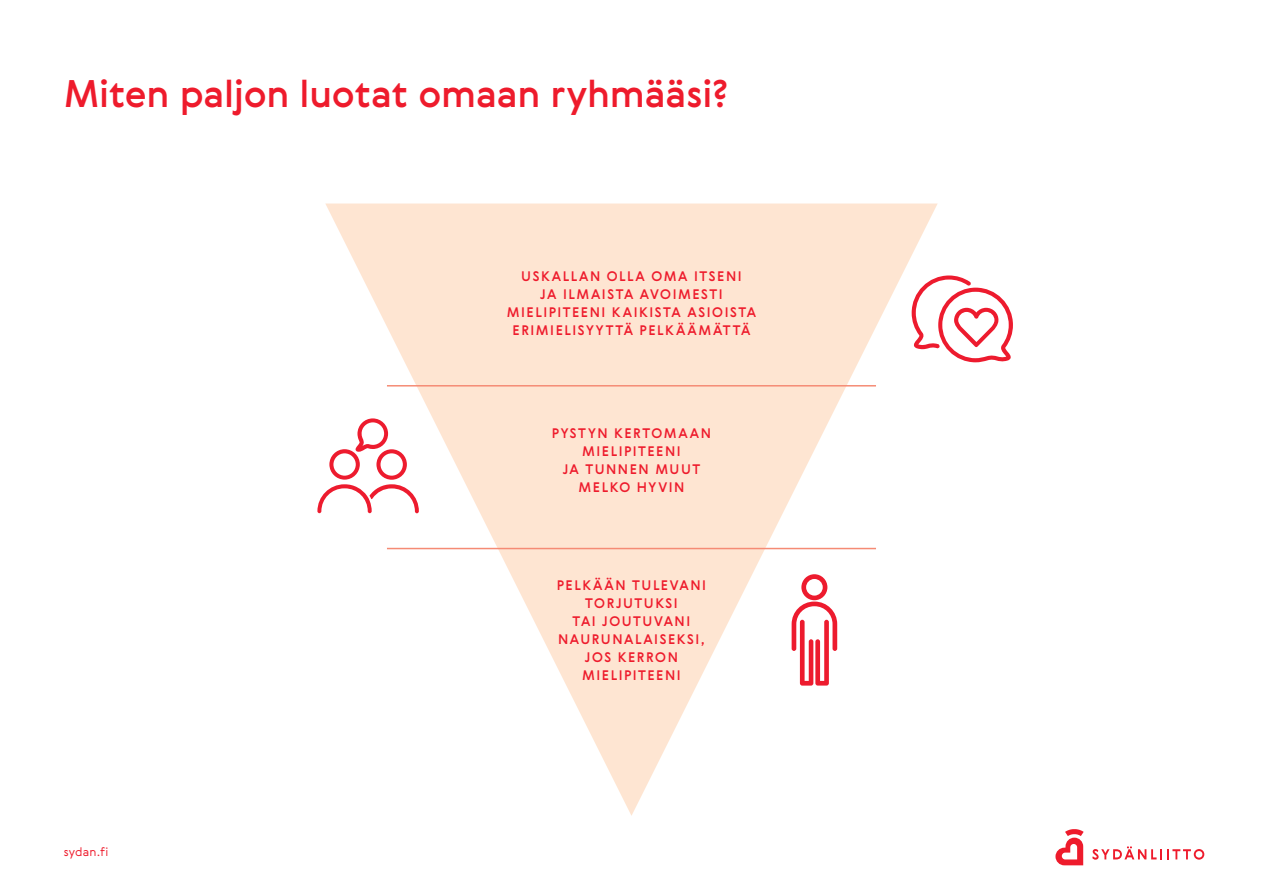
<style>
.page{position:relative;width:1263px;height:893px;background:#fff}
.page>*{position:absolute;margin:0;border:0;box-sizing:border-box;transform-origin:0 0}
.otsikot{font:500 37.5px "Gerbera";letter-spacing:-.005em;color:#ee1b2c}
.pallotekstit_2{font:500 13.5px/18px "Gerbera";letter-spacing:.115em;color:#ee1b2c;text-align:center}
.t1{font:300 12px "Gerbera";letter-spacing:.015em;color:#ee1b2c}
</style>
<div class="page">
<svg style="left:1055px;top:829px;width:29px;height:36px"></svg>
<svg style="left:1092px;top:846px;width:112px;height:14px"></svg>
<svg style="left:326px;top:204px;width:611px;height:612px;fill:#fee5d2"></svg>
<hr style="left:387px;top:385px;width:489px;height:2px;background:#f58b75">
<hr style="left:387px;top:548px;width:489px;height:1px;background:#f58b75">
<svg style="left:792px;top:574px;width:45px;height:112px"></svg>
<svg style="left:317px;top:418px;width:102px;height:95px"></svg>
<svg style="left:912px;top:275px;width:101px;height:87px"></svg>
<p class="otsikot" style="left:64px;top:68px;width:667px">Miten paljon luotat omaan ryhmääsi?</p>
<p class="pallotekstit_2" style="left:507px;top:267px;width:251px">USKALLAN OLLA OMA ITSENI<br>JA ILMAISTA AVOIMESTI<br>MIELIPITEENI KAIKISTA ASIOISTA<br>ERIMIELISYYTTÄ PELKÄÄMÄTTÄ</p>
<p class="pallotekstit_2" style="left:552px;top:424px;width:161px">PYSTYN KERTOMAAN<br>MIELIPITEENI<br>JA TUNNEN MUUT<br>MELKO HYVIN</p>
<p class="t1" style="left:64px;top:844px;width:46px">sydan.fi</p>
<p class="pallotekstit_2" style="left:557px;top:576px;width:151px">PELKÄÄN TULEVANI<br>TORJUTUKSI<br>TAI JOUTUVANI<br>NAURUNALAISEKSI,<br>JOS KERRON<br>MIELIPITEENI</p>
</div>
